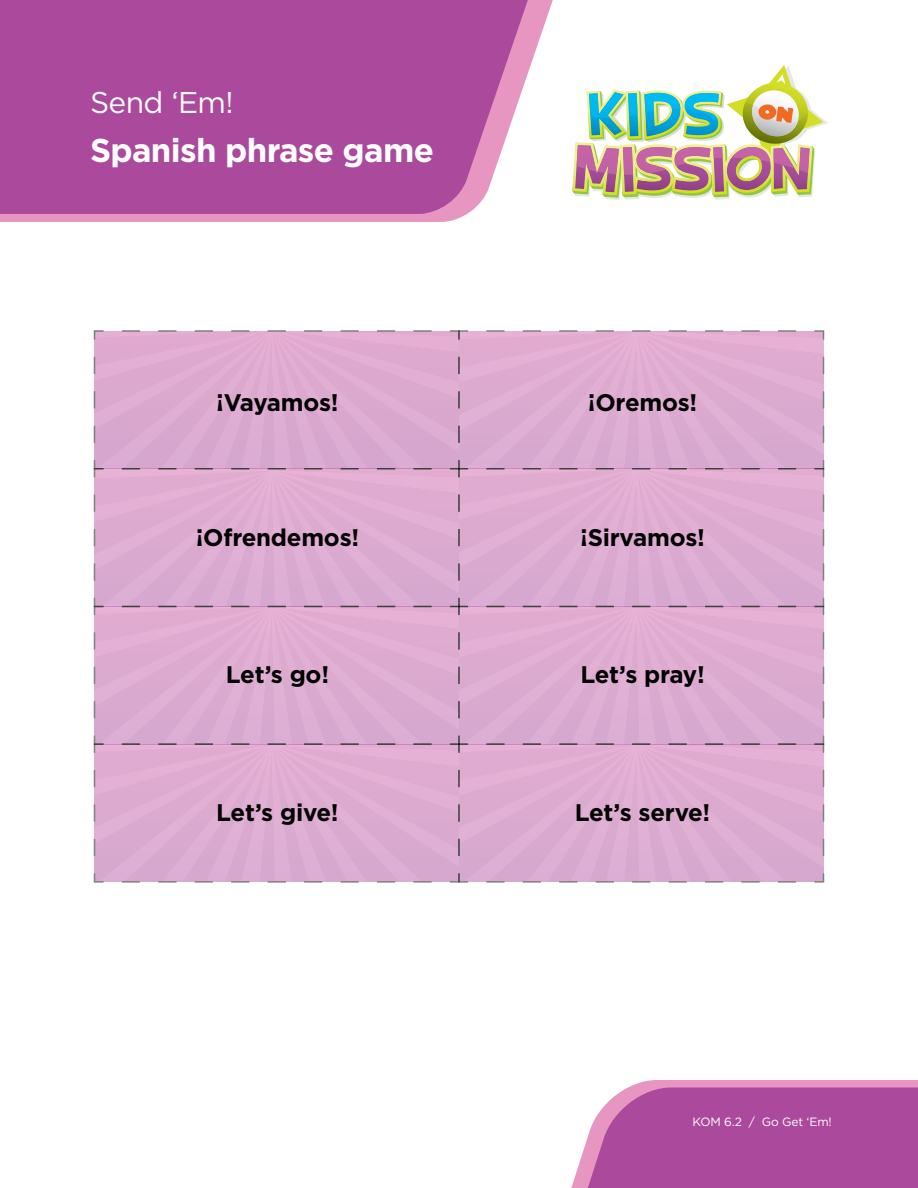
<style>
.page{position:relative;width:918px;height:1188px;background:#fff}
.page>*{position:absolute;margin:0;border:0;box-sizing:border-box;transform-origin:0 0}
.t1{font:700 33px "Gotham HTF";letter-spacing:-.02em;color:#fff}
.t2{font:30px "Gotham HTF";letter-spacing:-.02em;color:#fff}
.t3{font:700 24px "Gotham HTF";letter-spacing:-.01em;color:#000}
.t4{font:12px "Gotham HTF";letter-spacing:-.01em;color:#fff}
</style>
<div class="page">
<svg style="left:0;top:0;width:553px;height:222px"></svg>
<div style="left:0;top:0;width:528px;height:214px;background:#ab4a9c"></div>
<svg style="left:572px;top:65px;width:255px;height:135px"></svg>
<img style="left:767px;top:109px;width:27px;height:6px">
<svg style="left:571px;top:1080px;width:347px;height:108px;background:#b65da6"></svg>
<div style="left:94px;top:330px;width:730px;height:553px;background:#deabd0"></div>
<div style="left:458px;top:743px;width:367px;height:140px;background:#deabd0"></div>
<p class="t2" style="left:90px;top:86px;width:145px">Send ‘Em!</p>
<h1 class="t1" style="left:90px;top:131px;width:346px">Spanish phrase game</h1>
<p class="t3" style="left:216px;top:388px;width:124px">¡Vayamos!</p>
<p class="t3" style="left:588px;top:388px;width:111px">¡Oremos!</p>
<p class="t3" style="left:196px;top:524px;width:165px">¡Ofrendemos!</p>
<p class="t3" style="left:580px;top:524px;width:126px">¡Sirvamos!</p>
<p class="t3" style="left:226px;top:661px;width:105px">Let’s go!</p>
<p class="t3" style="left:580px;top:661px;width:126px">Let’s pray!</p>
<p class="t3" style="left:216px;top:799px;width:124px">Let’s give!</p>
<p class="t3" style="left:575px;top:799px;width:137px">Let’s serve!</p>
<p class="t4" style="left:693px;top:1115px;width:141px">KOM 6.2 / Go Get ‘Em!</p>
</div>
